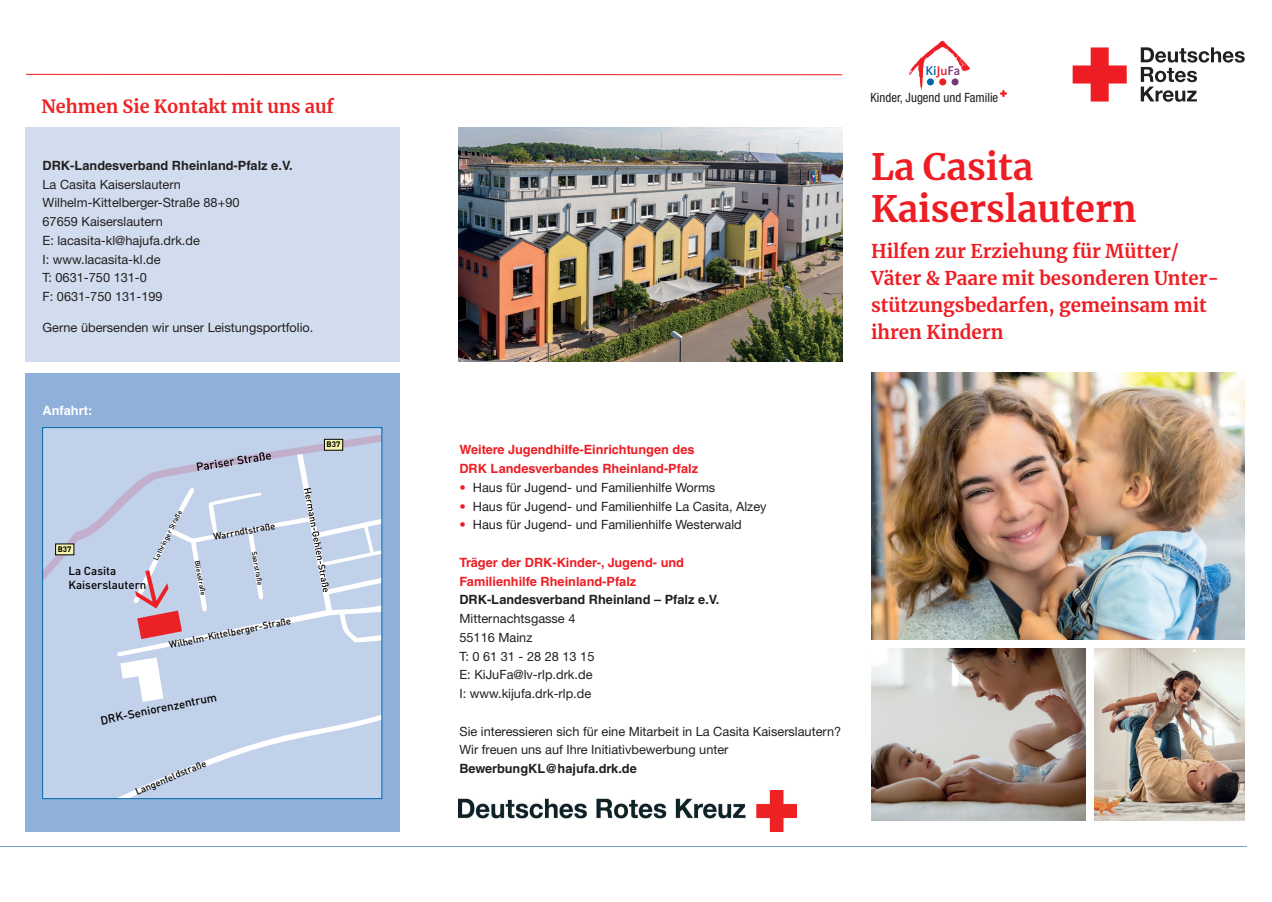
<style>
.page{position:relative;width:1272px;height:902px;background:#fff}
.page>*{position:absolute;margin:0;border:0;box-sizing:border-box;transform-origin:0 0}
.t1{font:700 36px/42px "Merriweather";color:#ee1d23}
.t2{font:700 18.75px/27px "Merriweather";color:#ee1d23}
.t3{font:700 18px "Merriweather";color:#ed2225}
.t4{font:500 13.05px "Kievit";letter-spacing:-.005em;color:#0067aa}
.t5{font:12.75px/18.8px "Helvetica Neue LT Std";color:#231f20}
.t6{font:700 12.75px/18.8px "Helvetica LT Std";color:#ee1d23}
.t7{font:700 12.75px "Helvetica LT Std";color:#231f20}
.t8{font:condensed 12.75px "Helvetica Neue";color:#231f20}
.t9{font:700 12.75px "Helvetica LT Std";color:#fff}
.t10{font:500 11.55px/14px "DIN";color:#000}
.t11{font:500 9.45px "DIN";color:#000}
.t12{font:700 7.95px "DIN";color:#000}
.t13{font:500 6.9px "DIN";color:#000}
.s1{color:#ee1d23}
.s2{color:#763977}
</style>
<div class="page">
<img style="left:459px;top:790px;width:337px;height:41px">
<hr style="left:0;top:845px;width:1246px;height:1px;background:#77a0cf">
<div style="left:25px;top:128px;width:374px;height:233px;background:#d1ddee"></div>
<div style="left:25px;top:373px;width:374px;height:458px;background:#8fb0d8"></div>
<div style="left:44px;top:687px;width:336px;height:109px;background:#c2d1ea"></div>
<div style="left:44px;top:429px;width:336px;height:258px;background:#c2d1ea"></div>
<div style="left:324px;top:439px;width:19px;height:11px;background:#f6f4ac;border:1px solid #000"></div>
<svg style="left:55px;top:543px;width:19px;height:12px"></svg>
<img style="left:871px;top:648px;width:214px;height:172px">
<img style="left:871px;top:373px;width:373px;height:266px">
<img style="left:1094px;top:648px;width:150px;height:172px">
<hr style="left:26px;top:74px;width:816px;height:1px;background:#ee1d23">
<svg style="left:1000px;top:90px;width:6px;height:7px"></svg>
<svg style="left:909px;top:41px;width:61px;height:49px"></svg>
<svg style="left:926px;top:78px;width:7px;height:7px"></svg>
<div style="left:939px;top:78px;width:7px;height:7px;background:#ee1d23;border-radius:50%"></div>
<div style="left:951px;top:78px;width:7px;height:7px;background:#763977;border-radius:50%"></div>
<svg style="left:1072px;top:47px;width:54px;height:54px"></svg>
<svg style="left:1140px;top:47px;width:104px;height:55px"></svg>
<img style="left:458px;top:128px;width:384px;height:233px">
<svg style="left:115px;top:451px;width:267px;height:250px;background:#c6d1e7"></svg>
<h3 class="t3" style="left:41px;top:94px;width:294px">Nehmen Sie Kontakt mit uns auf</h3>
<p class="t7" style="left:43px;top:157px;width:251px">DRK-Landesverband Rheinland-Pfalz e.V.</p>
<p class="t5" style="left:43px;top:174px;width:198px">La Casita Kaiserslautern<br>Wilhelm-Kittelberger-Straße 88+90<br>67659 Kaiserslautern<br>E: lacasita-kl@hajufa.drk.de<br>I: www.lacasita-kl.de<br>T: 0631-750 131-0<br>F: 0631-750 131-199</p>
<p class="t5" style="left:43px;top:318px;width:272px">Gerne übersenden wir unser Leistungsportfolio.</p>
<p class="t9" style="left:43px;top:402px;width:51px">Anfahrt:</p>
<p class="t13" style="left:151px;top:558px;width:57px;rotate:-63deg">Lothringer Straße</p>
<p class="t12" style="left:58px;top:544px;width:15px">B37</p>
<p class="t10" style="left:68px;top:563px;width:80px">La Casita<br>Kaiserslautern</p>
<p class="t11" style="left:212px;top:530px;width:64px;rotate:-10deg">Warrndtstraße</p>
<p class="t13" style="left:202px;top:559px;width:37px;rotate:80deg">Bliesstraße</p>
<p class="t13" style="left:259px;top:550px;width:36px;rotate:80deg">Saarstraße</p>
<p class="t11" style="left:168px;top:639px;width:126px;rotate:-12deg">Wilhelm-Kittelberger-Straße</p>
<p class="t10" style="left:99px;top:713px;width:120px;rotate:-12deg">DRK-Seniorenzentrum</p>
<p class="t11" style="left:134px;top:785px;width:77px;rotate:-22deg">Langenfeldstraße</p>
<p class="t12" style="left:326px;top:439px;width:15px">B37</p>
<p class="t4" style="left:925px;top:63px;width:36px">Ki<span class="s1">Ju</span><span class="s2">Fa</span></p>
<p class="t8" style="left:870px;top:90px;width:129px">Kinder, Jugend und Familie</p>
<h1 class="t1" style="left:871px;top:145px;width:267px">La Casita<br>Kaiserslautern</h1>
<h2 class="t2" style="left:871px;top:237px;width:350px">Hilfen zur Erziehung für Mütter/<br>Väter &amp; Paare mit besonderen Unter&shy;stützungsbedarfen, gemeinsam mit ihren Kindern</h2>
<p class="t6" style="left:459px;top:440px;width:240px">Weitere Jugendhilfe-Einrichtungen des<br>DRK Landesverbandes Rheinland-Pfalz</p>
<p class="t5" style="left:459px;top:477px;width:257px"><span class="s1">•</span> Haus für Jugend- und Familienhilfe Worms</p>
<p class="t5" style="left:459px;top:496px;width:308px"><span class="s1">•</span> Haus für Jugend- und Familienhilfe La Casita, Alzey</p>
<p class="t5" style="left:459px;top:515px;width:284px"><span class="s1">•</span> Haus für Jugend- und Familienhilfe Westerwald</p>
<p class="t6" style="left:459px;top:552px;width:226px">Träger der DRK-Kinder-, Jugend- und<br>Familienhilfe Rheinland-Pfalz</p>
<p class="t7" style="left:459px;top:592px;width:261px">DRK-Landesverband Rheinland – Pfalz e.V.</p>
<p class="t5" style="left:459px;top:609px;width:136px">Mitternachtsgasse 4<br>55116 Mainz<br>T: 0 61 31 - 28 28 13 15<br>E: KiJuFa@lv-rlp.drk.de<br>I: www.kijufa.drk-rlp.de</p>
<p class="t5" style="left:459px;top:721px;width:383px">Sie interessieren sich für eine Mitarbeit in La Casita Kaiserslautern?<br>Wir freuen uns auf Ihre Initiativbewerbung unter</p>
<p class="t7" style="left:459px;top:760px;width:179px">BewerbungKL@hajufa.drk.de</p>
</div>
